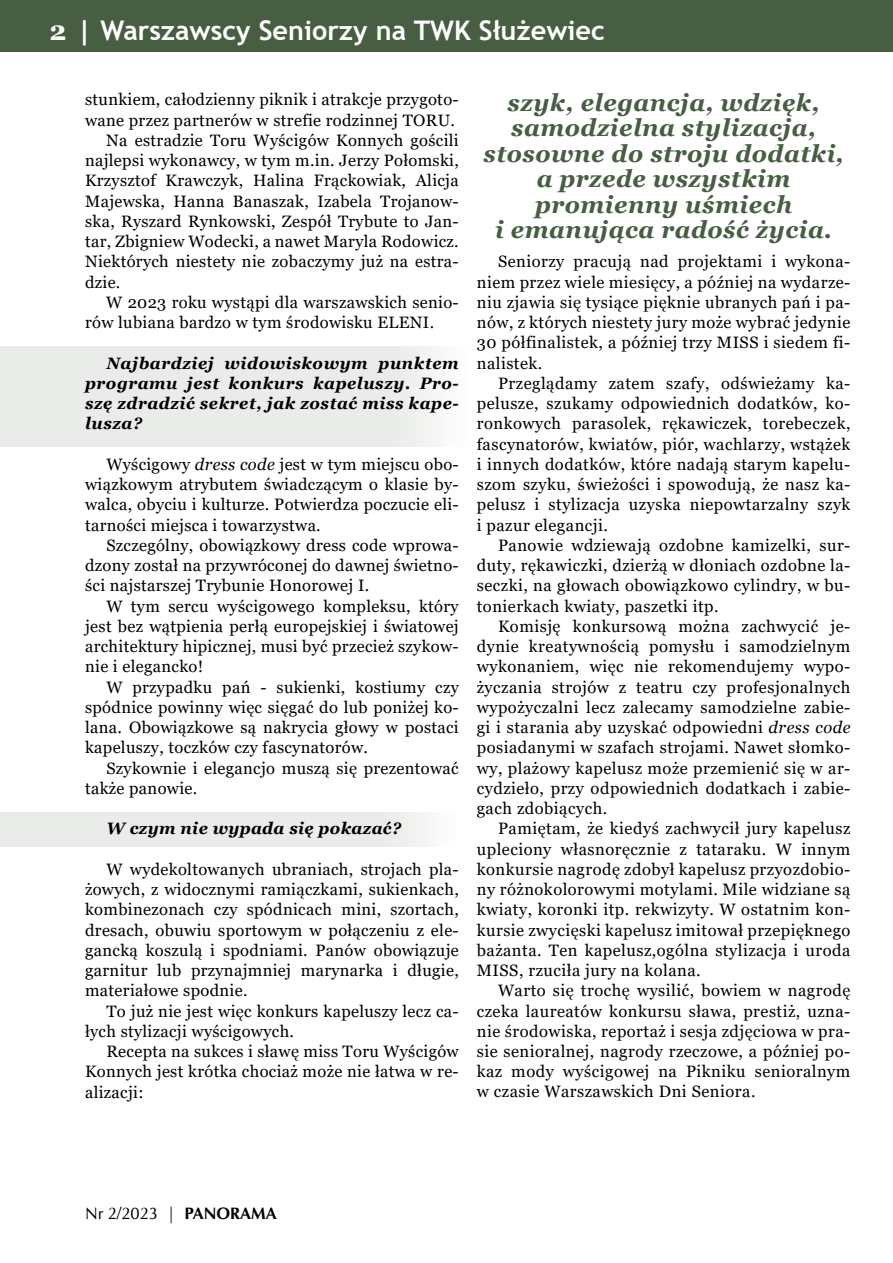
<style>
.page{position:relative;width:893px;height:1263px;background:#fff}
.page>*{position:absolute;margin:0;border:0;box-sizing:border-box;transform-origin:0 0}
.t1{font:700 27px "Trebuchet MS";color:#fff}
.t2{font:italic 700 24px/25.5px "Georgia";letter-spacing:.02em;color:#475e42;text-align:center}
.t3{font:16.5px/20.2px "Georgia";letter-spacing:.02em;color:#000;text-align:justify}
.t4{font:italic 700 16.5px/20.2px "Georgia";letter-spacing:.035em;color:#000;text-align:justify}
.t5{font:700 16.5px "URW Classico";color:#000}
.s1{font-family:"Georgia"}
.s2{font-style:italic}
.s3{font-weight:400}
</style>
<div class="page">
<div style="left:0;top:813px;width:459px;height:34px;background:#e9ece8"></div>
<hr style="left:892px;top:83px;width:1px;height:34px;background:#e9ece8">
<div style="left:0;top:347px;width:468px;height:100px;background:#e9ece8"></div>
<div style="left:0;top:0;width:893px;height:51px;background:#475e42"></div>
<h1 class="t1" style="left:50px;top:14px;width:557px"><span class="s1">2</span> | Warszawscy Seniorzy na TWK Służewiec</h1>
<h1 class="t1" style="left:101px;top:14px;width:164px">Lorem Ip um</h1>
<p class="t3" style="left:85px;top:90px;width:375px">stunkiem, całodzienny piknik i atrakcje przygoto-</p>
<p class="t3" style="left:85px;top:110px;width:371px">wane przez partnerów w strefie rodzinnej TORU.</p>
<p class="t3" style="left:106px;top:130px;width:354px">Na estradzie Toru Wyścigów Konnych gościli</p>
<p class="t3" style="left:85px;top:151px;width:375px">najlepsi wykonawcy, w tym m.in. Jerzy Połomski,</p>
<p class="t3" style="left:85px;top:171px;width:375px">Krzysztof Krawczyk, Halina Frąckowiak, Alicja</p>
<p class="t3" style="left:85px;top:191px;width:375px">Majewska, Hanna Banaszak, Izabela Trojanow-</p>
<p class="t3" style="left:85px;top:211px;width:375px">ska, Ryszard Rynkowski, Zespół Trybute to Jan-</p>
<p class="t3" style="left:85px;top:232px;width:375px">tar, Zbigniew Wodecki, a nawet Maryla Rodowicz.</p>
<p class="t3" style="left:85px;top:252px;width:375px">Niektórych niestety nie zobaczymy już na estra-</p>
<p class="t3" style="left:85px;top:272px;width:37px">dzie.</p>
<p class="t3" style="left:106px;top:292px;width:354px">W 2023 roku wystąpi dla warszawskich senio-</p>
<p class="t3" style="left:85px;top:313px;width:351px">rów lubiana bardzo w tym środowisku ELENI.</p>
<p class="t4" style="left:85px;top:353px;width:375px;text-indent:21px">Najbardziej widowiskowym punktem programu jest konkurs kapeluszy. Pro&shy;szę zdradzić sekret, jak zostać miss kape&shy;lusza?</p>
<p class="t3" style="left:85px;top:454px;width:375px;text-indent:21px">Wyścigowy <span class="s2">dress code</span> jest w tym miejscu obo&shy;wiązkowym atrybutem świadczącym o klasie by&shy;walca, obyciu i kulturze. Potwierdza poczucie eli&shy;tarności miejsca i towarzystwa.</p>
<p class="t3" style="left:85px;top:535px;width:375px;text-indent:21px">Szczególny, obowiązkowy dress code wprowa&shy;dzony został na przywróconej do dawnej świetno&shy;ści najstarszej Trybunie Honorowej I.</p>
<p class="t3" style="left:85px;top:596px;width:375px;text-indent:21px">W tym sercu wyścigowego kompleksu, który jest bez wątpienia perłą europejskiej i światowej architektury hipicznej, musi być przecież szykow&shy;nie i elegancko!</p>
<p class="t3" style="left:85px;top:677px;width:375px;text-indent:21px">W przypadku pań - sukienki, kostiumy czy spódnice powinny więc sięgać do lub poniżej ko&shy;lana. Obowiązkowe są nakrycia głowy w postaci kapeluszy, toczków czy fascynatorów.</p>
<p class="t3" style="left:85px;top:758px;width:375px;text-indent:21px">Szykownie i elegancjo muszą się prezentować także panowie.</p>
<p class="t4" style="left:106px;top:818px;width:296px">W czym nie wypada się pokazać?</p>
<p class="t3" style="left:85px;top:859px;width:375px;text-indent:21px">W wydekoltowanych ubraniach, strojach pla&shy;żowych, z widocznymi ramiączkami, sukienkach, kombinezonach czy spódnicach mini, szortach, dresach, obuwiu sportowym w połączeniu z ele&shy;gancką koszulą i spodniami. Panów obowiązuje garnitur lub przynajmniej marynarka i długie, materiałowe spodnie.</p>
<p class="t3" style="left:85px;top:1001px;width:375px;text-indent:21px">To już nie jest więc konkurs kapeluszy lecz ca&shy;łych stylizacji wyścigowych.</p>
<p class="t3" style="left:85px;top:1041px;width:375px;text-indent:21px">Recepta na sukces i sławę miss Toru Wyścigów Konnych jest krótka chociaż może nie łatwa w re&shy;alizacji:</p>
<h2 class="t2" style="left:483px;top:90px;width:362px">szyk, elegancja, wdzięk, samodzielna stylizacja, stosowne do stroju dodatki, a przede wszystkim promienny uśmiech<br>i emanująca radość życia.</h2>
<p class="t3" style="left:477px;top:252px;width:375px;text-indent:21px">Seniorzy pracują nad projektami i wykona&shy;niem przez wiele miesięcy, a później na wydarze&shy;niu zjawia się tysiące pięknie ubranych pań i pa&shy;nów, z których niestety jury może wybrać jedynie 30 półfinalistek, a później trzy MISS i siedem fi&shy;nalistek.</p>
<p class="t3" style="left:477px;top:373px;width:375px;text-indent:21px">Przeglądamy zatem szafy, odświeżamy ka&shy;pelusze, szukamy odpowiednich dodatków, ko&shy;ronkowych parasolek, rękawiczek, torebeczek, fascynatorów, kwiatów, piór, wachlarzy, wstążek i innych dodatków, które nadają starym kapelu&shy;szom szyku, świeżości i spowodują, że nasz ka&shy;pelusz i stylizacja uzyska niepowtarzalny szyk i pazur elegancji.</p>
<p class="t3" style="left:477px;top:535px;width:375px;text-indent:21px">Panowie wdziewają ozdobne kamizelki, sur&shy;duty, rękawiczki, dzierżą w dłoniach ozdobne la&shy;seczki, na głowach obowiązkowo cylindry, w bu&shy;tonierkach kwiaty, paszetki itp.</p>
<p class="t3" style="left:477px;top:616px;width:375px;text-indent:21px">Komisję konkursową można zachwycić je&shy;dynie kreatywnością pomysłu i samodzielnym wykonaniem, więc nie rekomendujemy wypo&shy;życzania strojów z teatru czy profesjonalnych wypożyczalni lecz zalecamy samodzielne zabie&shy;gi i starania aby uzyskać odpowiedni <span class="s2">dress code </span>posiadanymi w szafach strojami. Nawet słomko&shy;wy, plażowy kapelusz może przemienić się w ar&shy;cydzieło, przy odpowiednich dodatkach i zabie&shy;gach zdobiących.</p>
<p class="t3" style="left:477px;top:819px;width:375px;text-indent:21px">Pamiętam, że kiedyś zachwycił jury kapelusz upleciony własnoręcznie z tataraku. W innym konkursie nagrodę zdobył kapelusz przyozdobio&shy;ny różnokolorowymi motylami. Mile widziane są kwiaty, koronki itp. rekwizyty. W ostatnim kon&shy;kursie zwycięski kapelusz imitował przepięknego bażanta. Ten kapelusz,ogólna stylizacja i uroda MISS, rzuciła jury na kolana.</p>
<p class="t3" style="left:477px;top:981px;width:375px;text-indent:21px">Warto się trochę wysilić, bowiem w nagrodę czeka laureatów konkursu sława, prestiż, uzna&shy;nie środowiska, reportaż i sesja zdjęciowa w pra&shy;sie senioralnej, nagrody rzeczowe, a później po&shy;kaz mody wyścigowej na Pikniku senioralnym w czasie Warszawskich Dni Seniora.</p>
<p class="t5" style="left:85px;top:1203px;width:193px"><span class="s3">Nr 2/2023</span> | PANORAMA</p>
</div>
